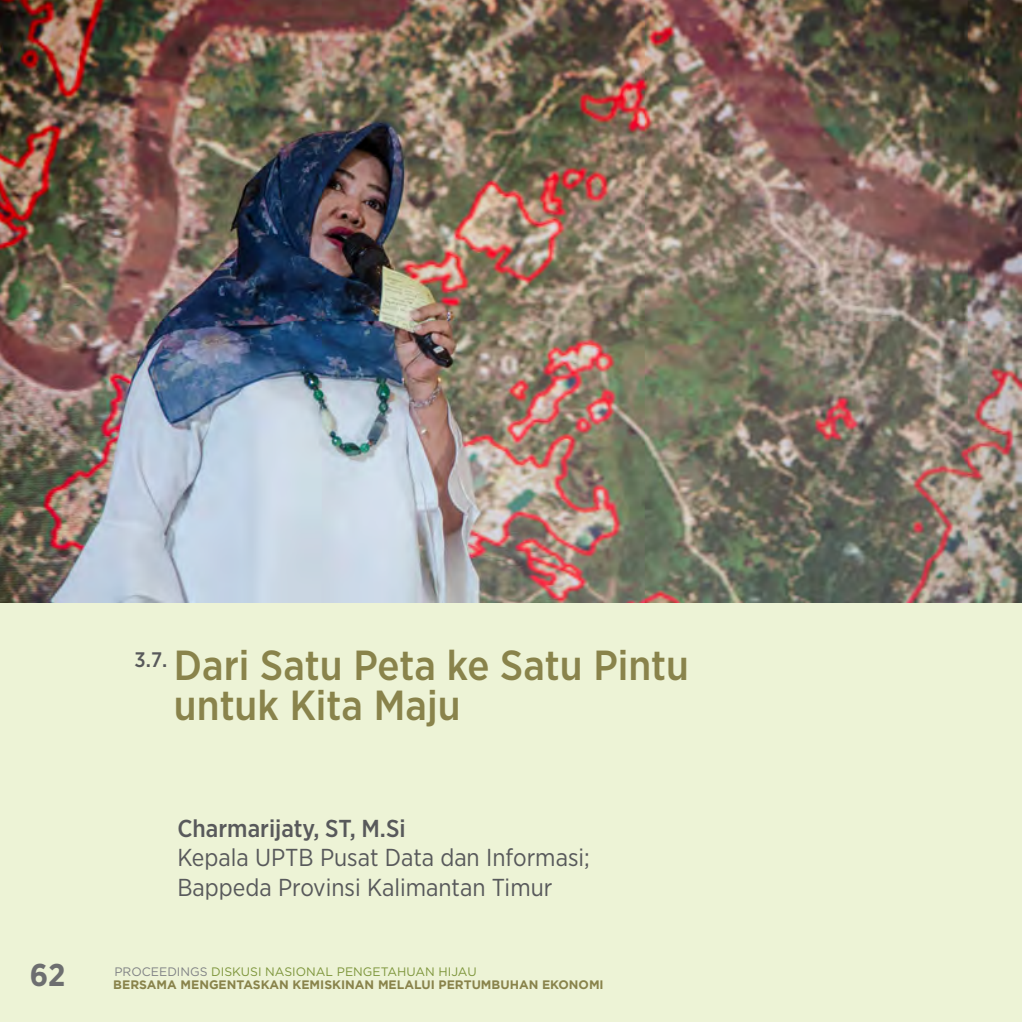
<style>
.page{position:relative;width:1022px;height:1022px;background:#edf3d6}
.page>*{position:absolute;margin:0;border:0;box-sizing:border-box;transform-origin:0 0}
.t1{font:500 42px/39.6px "Gotham Narrow";color:#89834b}
.t2{font:700 31.5px "Gotham Narrow";color:#6d6e70}
.t3{font:24.5px/29.8px "Gotham Narrow";color:#58595b}
.t4{font:500 24.5px "Gotham Narrow";color:#58595b}
.t5{font:500 21px "Gotham Narrow";color:#58595b}
.t6{font:700 12.25px "Gotham";color:#89834b}
.t7{font:12.25px "Gotham";color:#7d953b}
.s1{color:#808285}
</style>
<div class="page">
<img style="left:0;top:0;width:1022px;height:603px">
<p class="t2" style="left:30px;top:960px;width:37px">62</p>
<p class="t2" style="left:40px;top:960px;width:37px">62</p>
<p class="t5" style="left:135px;top:650px;width:34px">3.7.</p>
<h1 class="t1" style="left:174px;top:648px;width:517px">Dari Satu Peta ke Satu Pintu untuk Kita Maju</h1>
<p class="t4" style="left:177px;top:817px;width:230px">Charmarijaty, ST, M.Si</p>
<p class="t3" style="left:177px;top:844px;width:414px">Kepala UPTB Pusat Data dan Informasi;<br>Bappeda Provinsi Kalimantan Timur</p>
<p class="t7" style="left:114px;top:965px;width:364px"><span class="s1">PROCEEDINGS</span> DISKUSI NASIONAL PENGETAHUAN HIJAU</p>
<p class="t6" style="left:113px;top:977px;width:492px">BERSAMA MENGENTASKAN KEMISKINAN MELALUI PERTUMBUHAN EKONOMI</p>
</div>
